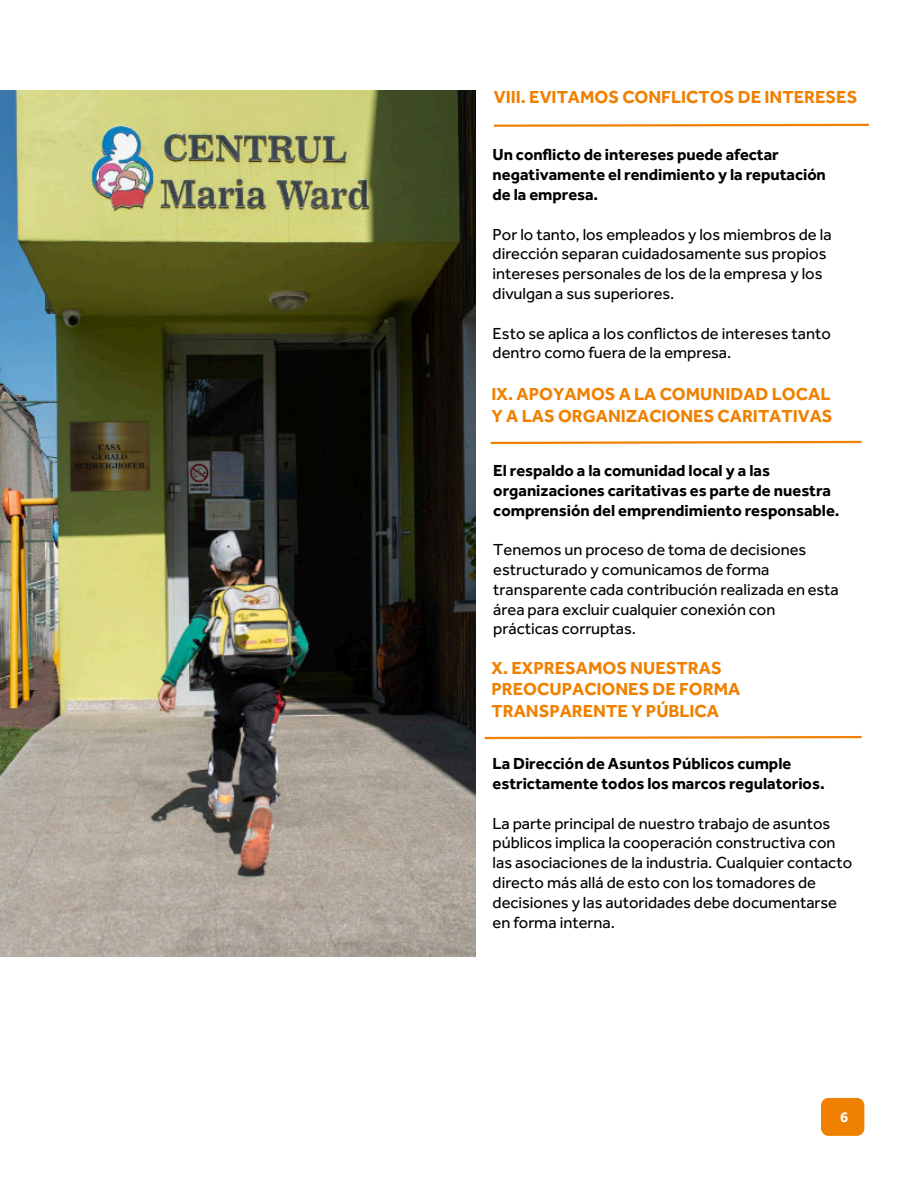
<style>
.page{position:relative;width:918px;height:1188px;background:#fff}
.page>*{position:absolute;margin:0;border:0;box-sizing:border-box;transform-origin:0 0}
.t1{font:700 18px "Effra";color:#f08000}
.t2{font:16.65px "Effra";color:#000}
.t3{font:16.5px "Effra";letter-spacing:-.005em;color:#000}
.t4{font:700 16.5px "Effra";color:#000}
.t5{font:700 15px "Effra";color:#fff}
</style>
<div class="page">
<div style="left:821px;top:1098px;width:43px;height:38px;background:#f08000;border:4px solid #f08000;border-radius:6px"></div>
<svg style="left:494px;top:123px;width:375px;height:4px"></svg>
<svg style="left:490px;top:440px;width:372px;height:5px"></svg>
<svg style="left:484px;top:736px;width:378px;height:4px"></svg>
<img style="left:0;top:90px;width:476px;height:867px">
<p class="t1" style="left:494px;top:91px;width:365px">VIII. EVITAMOS CONFLICTOS DE INTERESES</p>
<p class="t4" style="left:493px;top:149px;width:288px">Un conflicto de intereses puede afectar</p>
<p class="t4" style="left:493px;top:169px;width:335px">negativamente el rendimiento y la reputación</p>
<p class="t4" style="left:493px;top:189px;width:107px">de la empresa.</p>
<p class="t3" style="left:493px;top:229px;width:341px">Por lo tanto, los empleados y los miembros de la</p>
<p class="t3" style="left:493px;top:248px;width:336px">dirección separan cuidadosamente sus propios</p>
<p class="t3" style="left:493px;top:268px;width:331px">intereses personales de los de la empresa y los</p>
<p class="t3" style="left:493px;top:288px;width:183px">divulgan a sus superiores.</p>
<p class="t3" style="left:493px;top:328px;width:340px">Esto se aplica a los conflictos de intereses tanto</p>
<p class="t3" style="left:493px;top:347px;width:240px">dentro como fuera de la empresa.</p>
<p class="t1" style="left:492px;top:388px;width:341px">IX. APOYAMOS A LA COMUNIDAD LOCAL</p>
<p class="t1" style="left:492px;top:410px;width:343px">Y A LAS ORGANIZACIONES CARITATIVAS</p>
<p class="t4" style="left:493px;top:465px;width:278px">El respaldo a la comunidad local y a las</p>
<p class="t4" style="left:493px;top:485px;width:339px">organizaciones caritativas es parte de nuestra</p>
<p class="t4" style="left:493px;top:505px;width:348px">comprensión del emprendimiento responsable.</p>
<p class="t3" style="left:493px;top:544px;width:315px">Tenemos un proceso de toma de decisiones</p>
<p class="t3" style="left:493px;top:564px;width:278px">estructurado y comunicamos de forma</p>
<p class="t3" style="left:493px;top:584px;width:347px">transparente cada contribución realizada en esta</p>
<p class="t3" style="left:493px;top:604px;width:284px">área para excluir cualquier conexión con</p>
<p class="t3" style="left:493px;top:623px;width:144px">prácticas corruptas.</p>
<p class="t1" style="left:492px;top:662px;width:232px">X. EXPRESAMOS NUESTRAS</p>
<p class="t1" style="left:492px;top:683px;width:250px">PREOCUPACIONES DE FORMA</p>
<p class="t1" style="left:492px;top:705px;width:229px">TRANSPARENTE Y PÚBLICA</p>
<p class="t4" style="left:493px;top:758px;width:300px">La Dirección de Asuntos Públicos cumple</p>
<p class="t4" style="left:493px;top:778px;width:334px">estrictamente todos los marcos regulatorios.</p>
<p class="t3" style="left:493px;top:818px;width:339px">La parte principal de nuestro trabajo de asuntos</p>
<p class="t3" style="left:493px;top:837px;width:344px">públicos implica la cooperación constructiva con</p>
<p class="t3" style="left:493px;top:857px;width:361px">las asociaciones de la industria. Cualquier contacto</p>
<p class="t3" style="left:493px;top:877px;width:325px">directo más allá de esto con los tomadores de</p>
<p class="t2" style="left:493px;top:897px;width:346px">decisiones y las autoridades debe documentarse</p>
<p class="t3" style="left:493px;top:917px;width:124px">en forma interna.</p>
<p class="t5" style="left:840px;top:1112px;width:10px">6</p>
</div>
